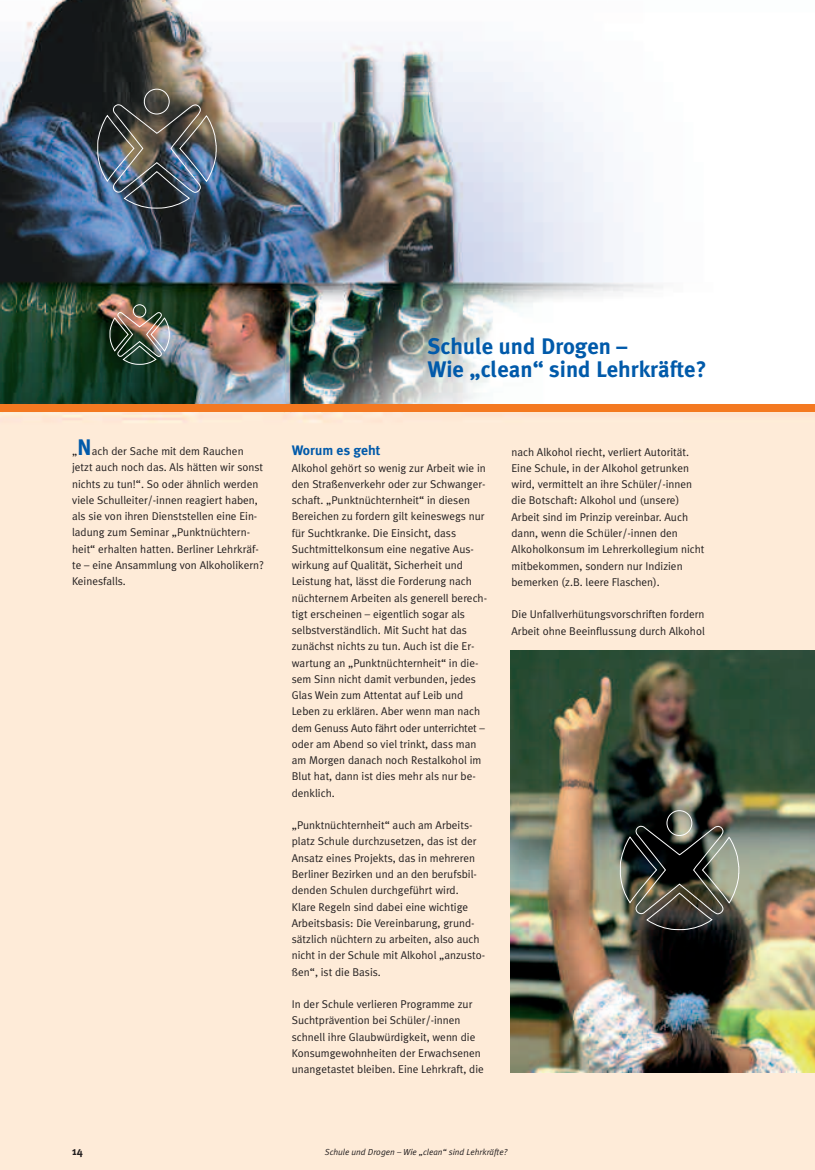
<style>
.page{position:relative;width:815px;height:1170px;background:#fff}
.page>*{position:absolute;margin:0;border:0;box-sizing:border-box;transform-origin:0 0}
.t1{font:700 22.5px/22.5px "Meta Plus";color:#015aaa}
.t2{font:700 13.75px "Meta Plus";color:#015aaa}
.t3{font:11.25px/16.2px "Meta Plus Normal";color:#231f20}
.t4{font:700 11.25px "Meta Plus";color:#231f20}
.t5{font:italic 8.75px "Meta Plus Normal";color:#231f20}
.s1{font-family:"Meta Plus";font-weight:700;font-size:22.5px;color:#015aaa}
</style>
<div class="page">
<img style="left:0;top:0;width:815px;height:1169px">
<div style="left:0;top:404px;width:815px;height:7px;background:#f47921"></div>
<img style="left:510px;top:650px;width:305px;height:422px">
<div style="left:133px;top:304px;width:13px;height:13px;border:1px solid #fff;border-radius:50%"></div>
<img style="left:110px;top:312px;width:60px;height:52px">
<div style="left:144px;top:89px;width:26px;height:25px;border:1px solid #fff;border-radius:50%"></div>
<img style="left:97px;top:104px;width:120px;height:105px">
<div style="left:667px;top:810px;width:25px;height:25px;border:1px solid #fff;border-radius:50%"></div>
<img style="left:620px;top:825px;width:120px;height:105px">
<h1 class="t1" style="left:427px;top:335px;width:281px">Schule und Drogen –<br>Wie „clean“ sind Lehrkräfte?</h1>
<p class="t3" style="left:72px;top:443px;width:193px">„<span class="s1">N</span>ach der Sache mit dem Rauchen jetzt auch noch das. Als hätten wir sonst nichts zu tun!“. So oder ähnlich werden viele Schulleiter/-innen reagiert haben, als sie von ihren Dienststellen eine Ein&shy;ladung zum Seminar „Punktnüchtern&shy;heit“ erhalten hatten. Berliner Lehrkräf&shy;te – eine Ansammlung von Alkoholikern?<br>Keinesfalls.</p>
<p class="t3" style="left:511px;top:443px;width:195px">nach Alkohol riecht, verliert Autorität.<br>Eine Schule, in der Alkohol getrunken wird, vermittelt an ihre Schüler/-innen die Botschaft: Alkohol und (unsere)<br>Arbeit sind im Prinzip vereinbar. Auch dann, wenn die Schüler/-innen den Alkoholkonsum im Lehrerkollegium nicht mitbekommen, sondern nur Indizien bemerken (z.B. leere Flaschen).</p>
<p class="t3" style="left:511px;top:606px;width:195px">Die Unfallverhütungsvorschriften fordern<br>Arbeit ohne Beeinflussung durch Alkohol</p>
<p class="t2" style="left:292px;top:442px;width:90px">Worum es geht</p>
<p class="t3" style="left:292px;top:459px;width:197px">Alkohol gehört so wenig zur Arbeit wie in den Straßenverkehr oder zur Schwanger&shy;schaft. „Punktnüchternheit“ in diesen Bereichen zu fordern gilt keineswegs nur für Suchtkranke. Die Einsicht, dass Suchtmittelkonsum eine negative Aus&shy;wirkung auf Qualität, Sicherheit und Leistung hat, lässt die Forderung nach nüchternem Arbeiten als generell berech&shy;tigt erscheinen – eigentlich sogar als selbstverständlich. Mit Sucht hat das zunächst nichts zu tun. Auch ist die Er&shy;wartung an „Punktnüchternheit“ in die&shy;sem Sinn nicht damit verbunden, jedes Glas Wein zum Attentat auf Leib und Leben zu erklären. Aber wenn man nach dem Genuss Auto fährt oder unterrichtet – oder am Abend so viel trinkt, dass man am Morgen danach noch Restalkohol im Blut hat, dann ist dies mehr als nur be&shy;denklich.</p>
<p class="t3" style="left:292px;top:817px;width:195px">„Punktnüchternheit“ auch am Arbeits&shy;platz Schule durchzusetzen, das ist der Ansatz eines Projekts, das in mehreren Berliner Bezirken und an den berufsbil&shy;denden Schulen durchgeführt wird.<br>Klare Regeln sind dabei eine wichtige Arbeitsbasis: Die Vereinbarung, grund&shy;sätzlich nüchtern zu arbeiten, also auch nicht in der Schule mit Alkohol „anzusto&shy;ßen“, ist die Basis.</p>
<p class="t3" style="left:292px;top:995px;width:194px">In der Schule verlieren Programme zur Suchtprävention bei Schüler/-innen schnell ihre Glaubwürdigkeit, wenn die Konsumgewohnheiten der Erwachsenen unangetastet bleiben. Eine Lehrkraft, die</p>
<p class="t4" style="left:72px;top:1144px;width:12px">14</p>
<p class="t5" style="left:325px;top:1146px;width:184px">Schule und Drogen – Wie „clean“ sind Lehrkräfte?</p>
</div>
